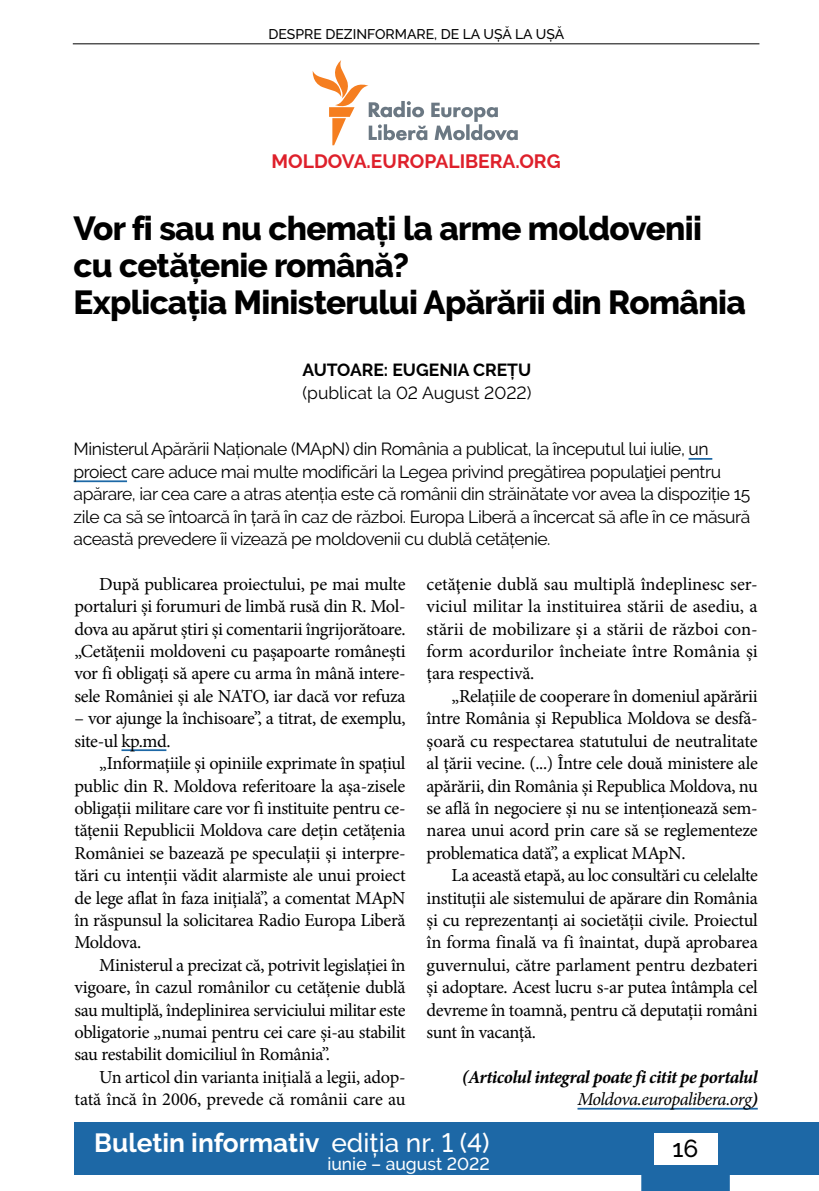
<style>
.page{position:relative;width:819px;height:1191px;background:#fff}
.page>*{position:absolute;margin:0;border:0;box-sizing:border-box;transform-origin:0 0}
.titluNew{font:800 33.25px "Raleway";letter-spacing:-.02em;color:#000}
.t1{font:700 26.25px "Raleway";color:#fff}
.t2{font:500 24.5px "Raleway";color:#000}
.webLogo{font:700 19.25px "Raleway";color:#de202b}
.body2{font:18.38px/22.4px "Minion Pro";letter-spacing:-.02em;color:#000;text-align:justify}
.body2-2{font:italic 700 18.38px/22.4px "Minion Pro";letter-spacing:-.03em;color:#000;text-align:right}
.lead{font:17.5px/22.4px "Raleway";letter-spacing:-.025em;color:#000}
.autor-alb{font:17.5px "Raleway";color:#000}
.autor-alb-2{font:700 17.5px "Raleway";color:#000}
.t3{font:500 17.5px "Raleway";color:#fff}
.t4{font:500 14px "Raleway";color:#000}
.s1{font-weight:400}
.s2{font-weight:500}
</style>
<div class="page">
<hr style="left:73px;top:44px;width:686px;height:1px;background:#000">
<div style="left:74px;top:1122px;width:745px;height:52px;background:#1d68a6"></div>
<svg style="left:641px;top:1133px;width:88px;height:58px"></svg>
<div style="left:653px;top:1132px;width:64px;height:32px;background:#fff"></div>
<hr style="left:688px;top:458px;width:24px;height:2px;background:#1d68a6">
<hr style="left:74px;top:480px;width:53px;height:2px;background:#1d68a6">
<svg style="left:312px;top:60px;width:205px;height:85px"></svg>
<hr style="left:121px;top:749px;width:45px;height:2px;background:#1d68a6">
<hr style="left:577px;top:1107px;width:180px;height:2px;background:#1d68a6">
<p class="t4" style="left:268px;top:26px;width:297px">DESPRE DEZINFORMARE, DE LA UȘĂ LA UȘĂ</p>
<p class="webLogo" style="left:271px;top:150px;width:290px">MOLDOVA.EUROPALIBERA.ORG</p>
<p class="titluNew" style="left:74px;top:209px;width:630px">Vor fi sau nu chemați la arme moldovenii</p>
<p class="titluNew" style="left:74px;top:246px;width:337px">cu cetățenie română?</p>
<p class="titluNew" style="left:74px;top:283px;width:673px">Explicația Ministerului Apărării din România</p>
<p class="autor-alb-2" style="left:302px;top:360px;width:230px">AUTOARE: EUGENIA CREȚU</p>
<p class="autor-alb" style="left:302px;top:382px;width:230px">(publicat la 02 August 2022)</p>
<p class="lead" style="left:74px;top:438px;width:678px">Ministerul Apărării Naționale (MApN) din România a publicat, la începutul lui iulie, un proiect care aduce mai multe modificări la Legea privind pregătirea populaţiei pentru apărare, iar cea care a atras atenția este că românii din străinătate vor avea la dispoziție 15 zile ca să se întoarcă în țară în caz de război. Europa Liberă a încercat să afle în ce măsură această prevedere îi vizează pe moldovenii cu dublă cetățenie.</p>
<p class="body2" style="left:74px;top:573px;width:333px;text-indent:25px">După publicarea proiectului, pe mai multe portaluri și forumuri de limbă rusă din R. Mol&shy;dova au apărut știri și comentarii îngrijorătoare. „Cetățenii moldoveni cu pașapoarte românești vor fi obligați să apere cu arma în mână intere&shy;sele României și ale NATO, iar dacă vor refuza</p>
<p class="body2" style="left:74px;top:707px;width:332px">– vor ajunge la închisoare”, a titrat, de exemplu, site-ul kp.md.</p>
<p class="body2" style="left:74px;top:752px;width:333px;text-indent:25px">„Informațiile și opiniile exprimate în spațiul public din R. Moldova referitoare la așa-zisele obligații militare care vor fi instituite pentru ce&shy;tățenii Republicii Moldova care dețin cetățenia României se bazează pe speculații și interpre&shy;tări cu intenții vădit alarmiste ale unui proiect de lege aflat în faza inițială”, a comentat MApN în răspunsul la solicitarea Radio Europa Liberă Moldova.</p>
<p class="body2" style="left:74px;top:953px;width:332px;text-indent:25px">Ministerul a precizat că, potrivit legislației în vigoare, în cazul românilor cu cetățenie dublă sau multiplă, îndeplinirea serviciului militar este obligatorie „numai pentru cei care şi-au stabilit sau restabilit domiciliul în România”.</p>
<p class="body2" style="left:74px;top:1065px;width:332px;text-align:right">Un articol din varianta inițială a legii, adop&shy;tată încă în 2006, prevede că românii care au</p>
<p class="body2" style="left:426px;top:573px;width:332px">cetăţenie dublă sau multiplă îndeplinesc ser&shy;viciul militar la instituirea stării de asediu, a stării de mobilizare şi a stării de război con&shy;form acordurilor încheiate între România şi țara respectivă.</p>
<p class="body2" style="left:426px;top:685px;width:333px;text-indent:25px">„Relațiile de cooperare în domeniul apărării între România și Republica Moldova se desfă&shy;șoară cu respectarea statutului de neutralitate al țării vecine. (...) Între cele două ministere ale apărării, din România și Republica Moldova, nu se află în negociere și nu se intenționează sem&shy;narea unui acord prin care să se reglementeze problematica dată”, a explicat MApN.</p>
<p class="body2" style="left:426px;top:864px;width:333px;text-indent:25px">La această etapă, au loc consultări cu celelalte instituții ale sistemului de apărare din România și cu reprezentanți ai societății civile. Proiectul în forma finală va fi înaintat, după aprobarea guvernului, către parlament pentru dezbateri și adoptare. Acest lucru s-ar putea întâmpla cel devreme în toamnă, pentru că deputații români sunt în vacanță.</p>
<p class="body2-2" style="left:462px;top:1065px;width:297px">(Articolul integral poate fi citit pe portalul<br><span class="s1">Moldova.europalibera.org</span>)</p>
<h2 class="t1" style="left:94px;top:1128px;width:397px">Buletin informativ <span class="s2">ediția nr. 1 (4)</span></h2>
<h3 class="t2" style="left:672px;top:1133px;width:27px">16</h3>
<p class="t3" style="left:327px;top:1153px;width:164px">iunie – august 2022</p>
</div>
